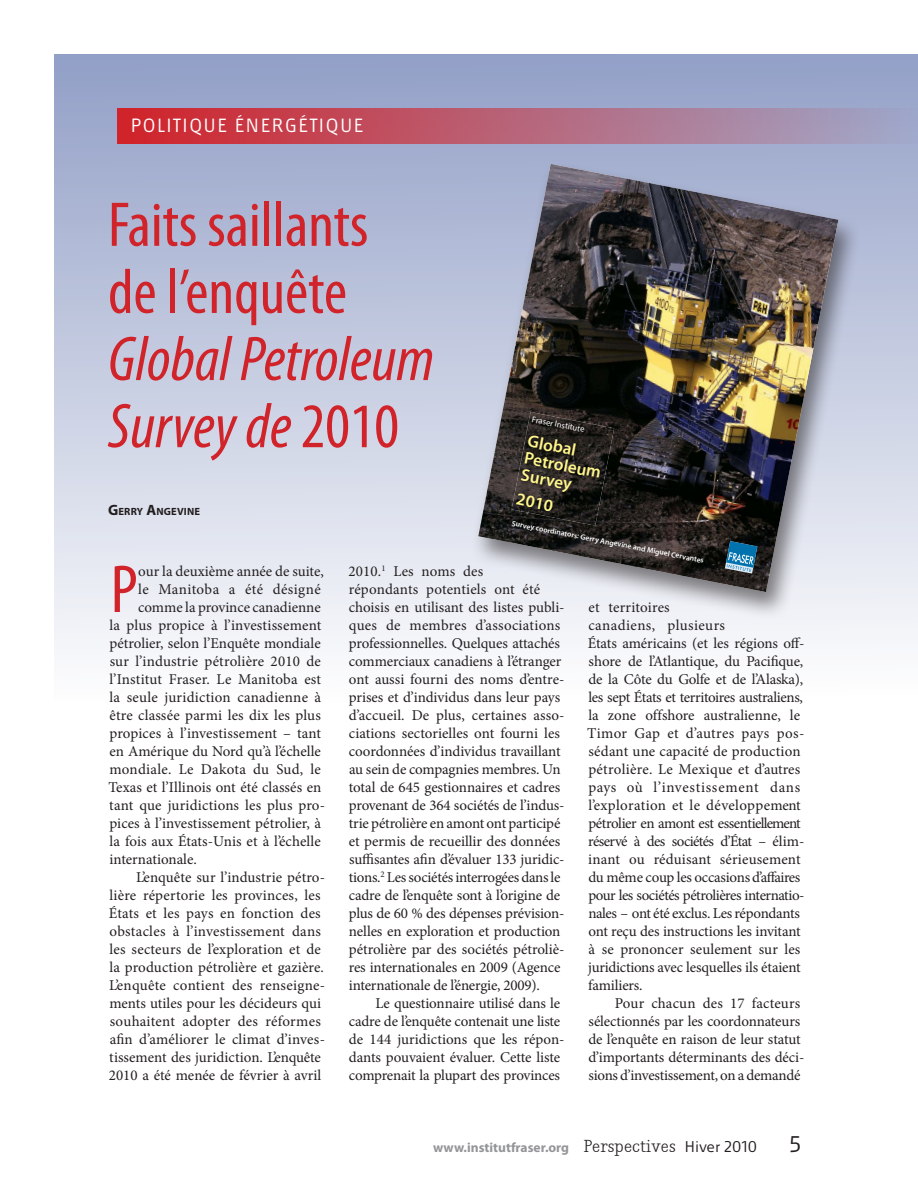
<style>
.page{position:relative;width:918px;height:1188px;background:#fff}
.page>*{position:absolute;margin:0;border:0;box-sizing:border-box;transform-origin:0 0}
.Bodytext_-_1st_para{font:condensed 68.4px "Myriad Pro";color:#d1232a}
.Headline_Condensed{font:condensed 63.75px/67.2px "Myriad Pro";color:#d1232a}
.t1{font:24px "Mr Jones";color:#231f20}
.t2{font:20.25px "Mr Jones";letter-spacing:.055em;color:#fff}
.t3{font:600 17.25px/17.2px "Myriad Pro";color:#fff68c}
.Bodytext_-_2nd_para{font:15px/18px "Minion Pro";letter-spacing:-.005em;color:#231f20}
.Bodytext_-_1st_para-2{font:15px "Minion Pro";letter-spacing:.005em;color:#231f20}
.Bodytext_-_1st_para-3{font:15px "Minion Pro";letter-spacing:.03em;color:#231f20}
.t4{font:700 13.5px "Myriad Pro";color:#939598}
.Byline{font:700 10.5px "Myriad Pro";letter-spacing:.02em;color:#231f20}
.t5{font:8.55px "Myriad Pro";color:#fff}
.t6{font:600 7.65px "Myriad Pro";color:#fff}
.s1{font-style:italic}
.s2{font-size:15px}
.s3{font-family:"Nadia Serif Normal";font-weight:400;font-size:16.5px;color:#231f20}
.s4{font-family:"Mr Jones";font-weight:400;font-size:16.5px;color:#231f20}
</style>
<div class="page">
<div style="left:54px;top:54px;width:864px;height:648px;background:linear-gradient(to bottom,#929fc6,#fefefe)"></div>
<div style="left:117px;top:108px;width:801px;height:36px;background:linear-gradient(to right,#d12228,#9fa9cb)"></div>
<div style="left:468px;top:159px;width:391px;height:459px;background:#231f20;opacity:.56"></div>
<img style="left:478px;top:164px;width:360px;height:428px">
<img style="left:512px;top:412px;width:102px;height:114px">
<svg style="left:725px;top:541px;width:32px;height:33px"></svg>
<p class="t2" style="left:130px;top:115px;width:235px">POLITIQUE ÉNERGÉTIQUE</p>
<p class="Headline_Condensed" style="left:108px;top:190px;width:328px">Faits saillants<br>de l’enquête<br><span class="s1">Global Petroleum<br>Survey de</span> 2010</p>
<p class="Byline" style="left:108px;top:506px;width:94px"><span class="s2">G</span>ERRY <span class="s2">A</span>NGEVINE</p>
<p class="t5" style="left:533px;top:414px;width:55px;rotate:11deg">Fraser Institute</p>
<p class="t3" style="left:530px;top:432px;width:79px;rotate:11deg">Global<br>Petroleum<br>Survey</p>
<p class="t3" style="left:518px;top:490px;width:38px;rotate:11deg">2010</p>
<p class="t6" style="left:513px;top:518px;width:197px;rotate:11deg">Survey coordinators: Gerry Angevine and Miguel Cervantes</p>
<p class="Bodytext_-_1st_para" style="left:111px;top:548px;width:29px">P</p>
<p class="Bodytext_-_1st_para-2" style="left:138px;top:561px;width:187px">our la deuxième année de suite,</p>
<p class="Bodytext_-_1st_para-3" style="left:138px;top:579px;width:184px">le Manitoba a été désigné</p>
<p class="Bodytext_-_1st_para-2" style="left:138px;top:597px;width:184px">comme la province canadienne</p>
<p class="Bodytext_-_1st_para-2" style="left:110px;top:615px;width:213px">la plus propice à l’investissement</p>
<p class="Bodytext_-_1st_para-2" style="left:110px;top:633px;width:213px">pétrolier, selon l’Enquête mondiale</p>
<p class="Bodytext_-_1st_para-2" style="left:110px;top:651px;width:213px">sur l’industrie pétrolière 2010 de</p>
<p class="Bodytext_-_1st_para-2" style="left:110px;top:669px;width:213px">l’Institut Fraser. Le Manitoba est</p>
<p class="Bodytext_-_1st_para-2" style="left:110px;top:687px;width:213px">la seule juridiction canadienne à</p>
<p class="Bodytext_-_1st_para-2" style="left:110px;top:705px;width:213px">être classée parmi les dix les plus</p>
<p class="Bodytext_-_1st_para-2" style="left:110px;top:723px;width:213px">propices à l’investissement – tant</p>
<p class="Bodytext_-_1st_para-2" style="left:110px;top:741px;width:213px">en Amérique du Nord qu’à l’échelle</p>
<p class="Bodytext_-_1st_para-2" style="left:109px;top:759px;width:213px">mondiale. Le Dakota du Sud, le</p>
<p class="Bodytext_-_1st_para-2" style="left:108px;top:777px;width:214px">Texas et l’Illinois ont été classés en</p>
<p class="Bodytext_-_1st_para-2" style="left:109px;top:795px;width:217px">tant que juridictions les plus pro-</p>
<p class="Bodytext_-_1st_para-2" style="left:110px;top:813px;width:213px">pices à l’investissement pétrolier, à</p>
<p class="Bodytext_-_1st_para-2" style="left:110px;top:831px;width:213px">la fois aux États-Unis et à l’échelle</p>
<p class="Bodytext_-_1st_para-2" style="left:109px;top:849px;width:89px">internationale.</p>
<p class="Bodytext_-_2nd_para" style="left:109px;top:868px;width:218px;text-indent:27px">L’enquête sur l’industrie pétro&shy;lière répertorie les provinces, les États et les pays en fonction des obstacles à l’investissement dans les secteurs de l’exploration et de la production pétrolière et gazière.<br>L’enquête contient des renseigne&shy;ments utiles pour les décideurs qui souhaitent adopter des réformes afin d’améliorer le climat d’inves&shy;tissement des juridiction. L’enquête 2010 a été menée de février à avril</p>
<p class="Bodytext_-_2nd_para" style="left:348px;top:562px;width:218px">2010.<sup>1</sup> Les noms des<br>répondants potentiels ont été choisis en utilisant des listes publi&shy;ques de membres d’associations professionnelles. Quelques attachés commerciaux canadiens à l’étranger ont aussi fourni des noms d’entre&shy;prises et d’individus dans leur pays d’accueil. De plus, certaines asso&shy;ciations sectorielles ont fourni les coordonnées d’individus travaillant au sein de compagnies membres. Un total de 645 gestionnaires et cadres provenant de 364 sociétés de l’indus&shy;trie pétrolière en amont ont participé et permis de recueillir des données suffisantes afin d’évaluer 133 juridic&shy;tions.<sup>2</sup> Les sociétés interrogées dans le cadre de l’enquête sont à l’origine de plus de 60 % des dépenses prévision&shy;nelles en exploration et production pétrolière par des sociétés pétroliè&shy;res internationales en 2009 (Agence internationale de l’énergie, 2009).</p>
<p class="Bodytext_-_2nd_para" style="left:349px;top:994px;width:217px;text-indent:26px">Le questionnaire utilisé dans le cadre de l’enquête contenait une liste de 144 juridictions que les répon&shy;dants pouvaient évaluer. Cette liste comprenait la plupart des provinces</p>
<p class="Bodytext_-_2nd_para" style="left:587px;top:598px;width:219px">et territoires<br>canadiens, plusieurs<br>États américains (et les régions off&shy;shore de l’Atlantique, du Pacifique, de la Côte du Golfe et de l’Alaska), les sept États et territoires australiens, la zone offshore australienne, le Timor Gap et d’autres pays pos&shy;sédant une capacité de production pétrolière. Le Mexique et d’autres pays où l’investissement dans l’exploration et le développement pétrolier en amont est essentiellement réservé à des sociétés d’État – élim&shy;inant ou réduisant sérieusement du même coup les occasions d’affaires pour les sociétés pétrolières internatio&shy;nales – ont été exclus. Les répondants ont reçu des instructions les invitant à se prononcer seulement sur les juridictions avec lesquelles ils étaient familiers.</p>
<p class="Bodytext_-_2nd_para" style="left:588px;top:994px;width:218px;text-indent:26px">Pour chacun des 17 facteurs sélectionnés par les coordonnateurs de l’enquête en raison de leur statut d’importants déterminants des déci&shy;sions d’investissement, on a demandé</p>
<p class="t4" style="left:433px;top:1140px;width:326px">www.institutfraser.org <span class="s3">Perspectives</span> <span class="s4">Hiver 2010</span></p>
<p class="t1" style="left:790px;top:1131px;width:13px">5</p>
</div>
